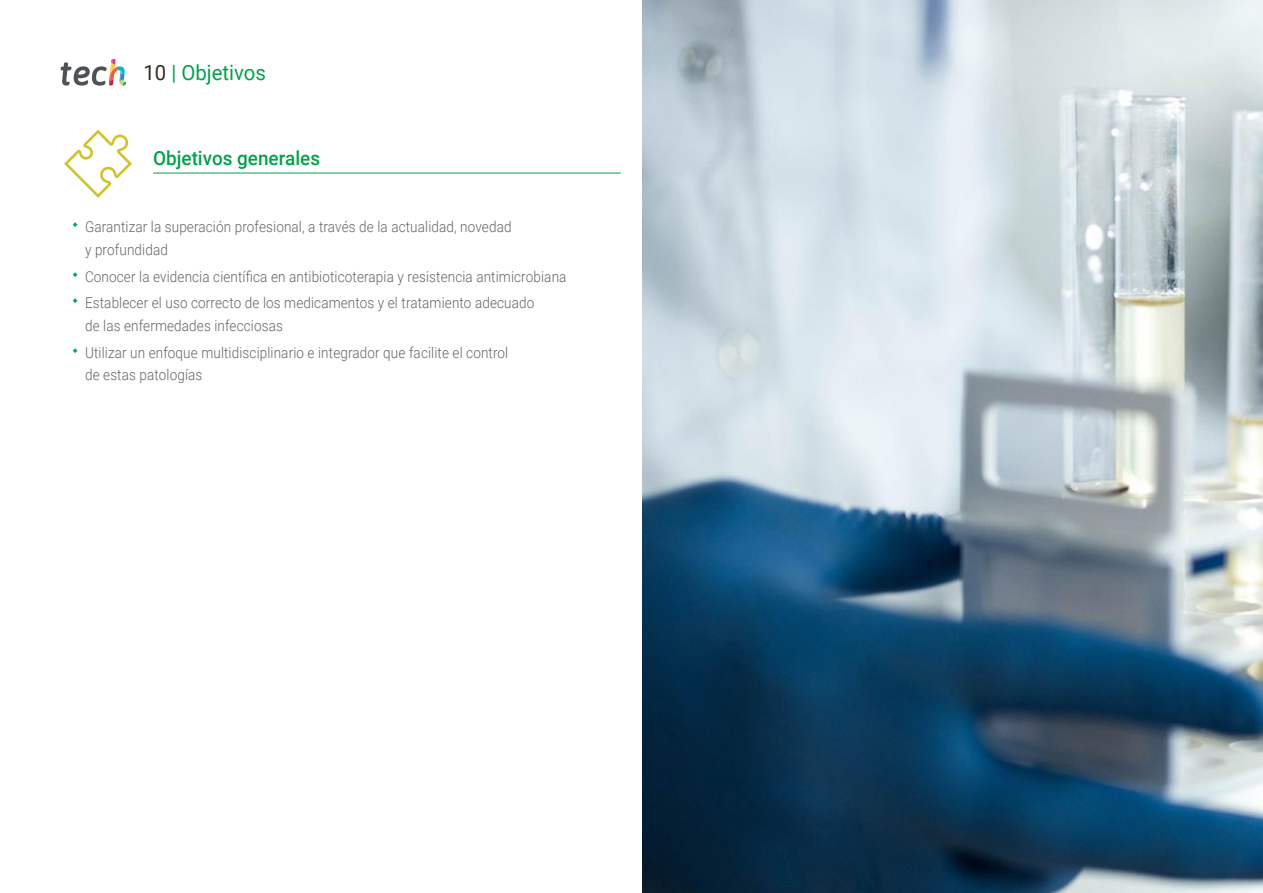
<style>
.page{position:relative;width:1263px;height:893px;background:#fff}
.page>*{position:absolute;margin:0;border:0;box-sizing:border-box;transform-origin:0 0}
.t1{font:21px "Roboto";color:#04a14d}
.t2{font:500 19.5px "Roboto";color:#04a14d}
.t3{font:300 15px/26.7px "Roboto";letter-spacing:.01em;color:#61646a;scale:.9 1}
.s1{color:#312e20}
</style>
<div class="page">
<img style="left:642px;top:0;width:621px;height:893px">
<hr style="left:153px;top:173px;width:468px;height:1px;background:#04a14d">
<svg style="left:64px;top:130px;width:68px;height:68px"></svg>
<svg style="left:61px;top:59px;width:65px;height:27px"></svg>
<h1 class="t1" style="left:144px;top:57px;width:124px"><span class="s1">10</span> | Objetivos</h1>
<h2 class="t2" style="left:153px;top:144px;width:169px">Objetivos generales</h2>
<p class="t3" style="left:85px;top:215px;width:475px;line-height:22.5px">Garantizar la superación profesional, a través de la actualidad, novedad y profundidad</p>
<p class="t3" style="left:85px;top:262px;width:536px">Conocer la evidencia científica en antibioticoterapia y resistencia antimicrobiana<br>Establecer el uso correcto de los medicamentos y el tratamiento adecuado</p>
<p class="t3" style="left:85px;top:312px;width:472px">de las enfermedades infecciosas<br>Utilizar un enfoque multidisciplinario e integrador que facilite el control</p>
<p class="t3" style="left:85px;top:361px;width:132px">de estas patologías</p>
</div>
